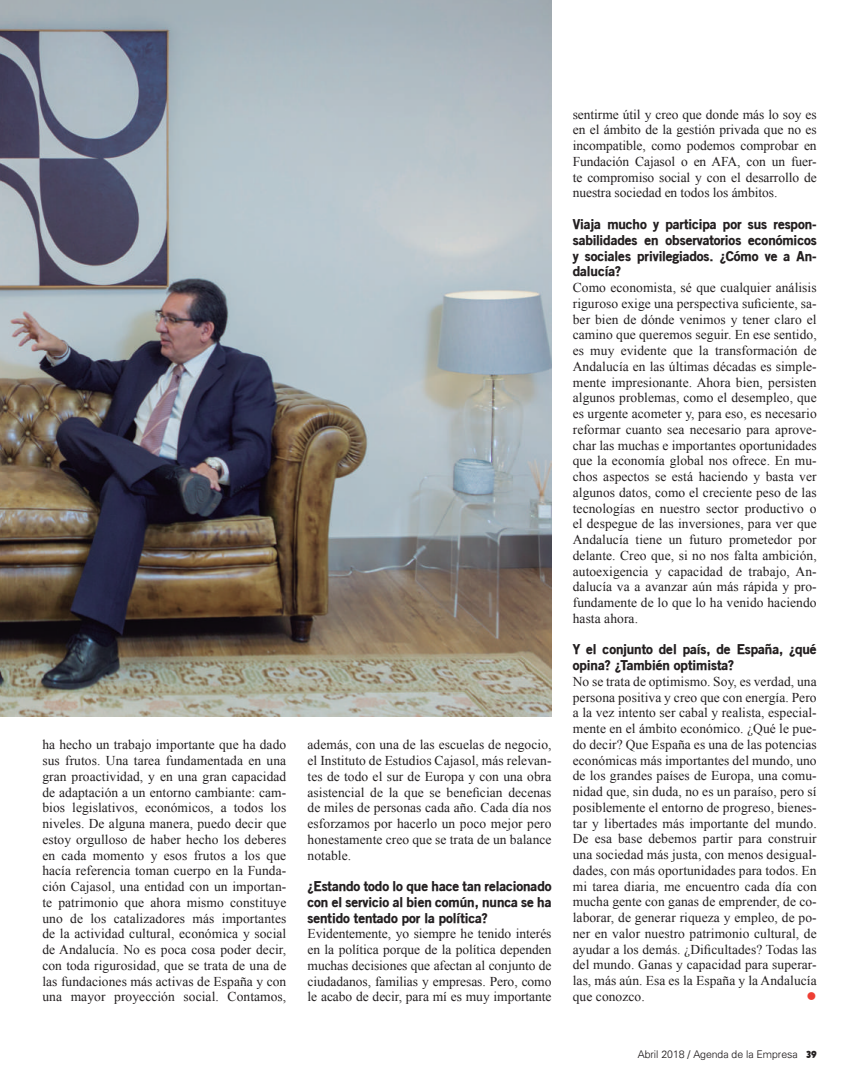
<style>
.page{position:relative;width:866px;height:1092px;background:#fff}
.page>*{position:absolute;margin:0;border:0;box-sizing:border-box;transform-origin:0 0}
.t1{font:13.5px/15.8px "Times New Roman";letter-spacing:.005em;color:#231f20;text-align:justify}
.t2{font:900 13.5px/15.8px "Old Sans";letter-spacing:-.005em;color:#231f20;text-align:justify}
.t3{font:13.5px "Wingdings";color:#ee3e34}
.t4{font:300 10.5px "Univers";color:#231f20}
.s1{font-family:"Kabel";font-weight:900}
</style>
<div class="page">
<img style="left:0;top:0;width:551px;height:716px">
<p class="t1" style="left:42px;top:736px;width:245px">ha hecho un trabajo importante que ha dado sus frutos. Una tarea fundamentada en una gran proactividad, y en una gran capacidad de adaptación a un entorno cambiante: cam&shy;bios legislativos, económicos, a todos los niveles. De alguna manera, puedo decir que estoy orgulloso de haber hecho los deberes en cada momento y esos frutos a los que hacía referencia toman cuerpo en la Funda&shy;ción Cajasol, una entidad con un importan&shy;te patrimonio que ahora mismo constituye uno de los catalizadores más importantes de la actividad cultural, económica y social de Andalucía. No es poca cosa poder decir, con toda rigurosidad, que se trata de una de las fundaciones más activas de España y con una mayor proyección social. Contamos,</p>
<p class="t1" style="left:307px;top:736px;width:245px">además, con una de las escuelas de negocio, el Instituto de Estudios Cajasol, más relevan&shy;tes de todo el sur de Europa y con una obra asistencial de la que se benefician decenas de miles de personas cada año. Cada día nos esforzamos por hacerlo un poco mejor pero honestamente creo que se trata de un balance notable.</p>
<p class="t2" style="left:307px;top:878px;width:245px">¿Estando todo lo que hace tan relacionado con el servicio al bien común, nunca se ha sentido tentado por la política?</p>
<p class="t1" style="left:307px;top:925px;width:245px">Evidentemente, yo siempre he tenido interés en la política porque de la política dependen muchas decisiones que afectan al conjunto de ciudadanos, familias y empresas. Pero, como le acabo de decir, para mí es muy importante</p>
<p class="t1" style="left:572px;top:106px;width:245px">sentirme útil y creo que donde más lo soy es en el ámbito de la gestión privada que no es incompatible, como podemos comprobar en Fundación Cajasol o en AFA, con un fuer&shy;te compromiso social y con el desarrollo de nuestra sociedad en todos los ámbitos.</p>
<p class="t2" style="left:572px;top:216px;width:245px">Viaja mucho y participa por sus respon&shy;sabilidades en observatorios económicos y sociales privilegiados. ¿Cómo ve a An&shy;dalucía?</p>
<p class="t1" style="left:572px;top:279px;width:245px">Como economista, sé que cualquier análisis riguroso exige una perspectiva suficiente, sa&shy;ber bien de dónde venimos y tener claro el camino que queremos seguir. En ese sentido, es muy evidente que la transformación de Andalucía en las últimas décadas es simple&shy;mente impresionante. Ahora bien, persisten algunos problemas, como el desempleo, que es urgente acometer y, para eso, es necesario reformar cuanto sea necesario para aprove&shy;char las muchas e importantes oportunidades que la economía global nos ofrece. En mu&shy;chos aspectos se está haciendo y basta ver algunos datos, como el creciente peso de las tecnologías en nuestro sector productivo o el despegue de las inversiones, para ver que Andalucía tiene un futuro prometedor por delante. Creo que, si no nos falta ambición, autoexigencia y capacidad de trabajo, An&shy;dalucía va a avanzar aún más rápida y pro&shy;fundamente de lo que lo ha venido haciendo hasta ahora.</p>
<p class="t2" style="left:572px;top:641px;width:245px">Y el conjunto del país, de España, ¿qué opina? ¿También optimista?</p>
<p class="t1" style="left:572px;top:673px;width:245px">No se trata de optimismo. Soy, es verdad, una persona positiva y creo que con energía. Pero a la vez intento ser cabal y realista, especial&shy;mente en el ámbito económico. ¿Qué le pue&shy;do decir? Que España es una de las potencias económicas más importantes del mundo, uno de los grandes países de Europa, una comu&shy;nidad que, sin duda, no es un paraíso, pero sí posiblemente el entorno de progreso, bienes&shy;tar y libertades más importante del mundo.<br>De esa base debemos partir para construir una sociedad más justa, con menos desigual&shy;dades, con más oportunidades para todos. En mi tarea diaria, me encuentro cada día con mucha gente con ganas de emprender, de co&shy;laborar, de generar riqueza y empleo, de po&shy;ner en valor nuestro patrimonio cultural, de ayudar a los demás. ¿Dificultades? Todas las del mundo. Ganas y capacidad para superar&shy;las, más aún. Esa es la España y la Andalucía que conozco.</p>
<p class="t3" style="left:806px;top:989px;width:12px">●</p>
<p class="t4" style="left:637px;top:1048px;width:180px">Abril 2018 / Agenda de la Empresa <span class="s1">39</span></p>
</div>
